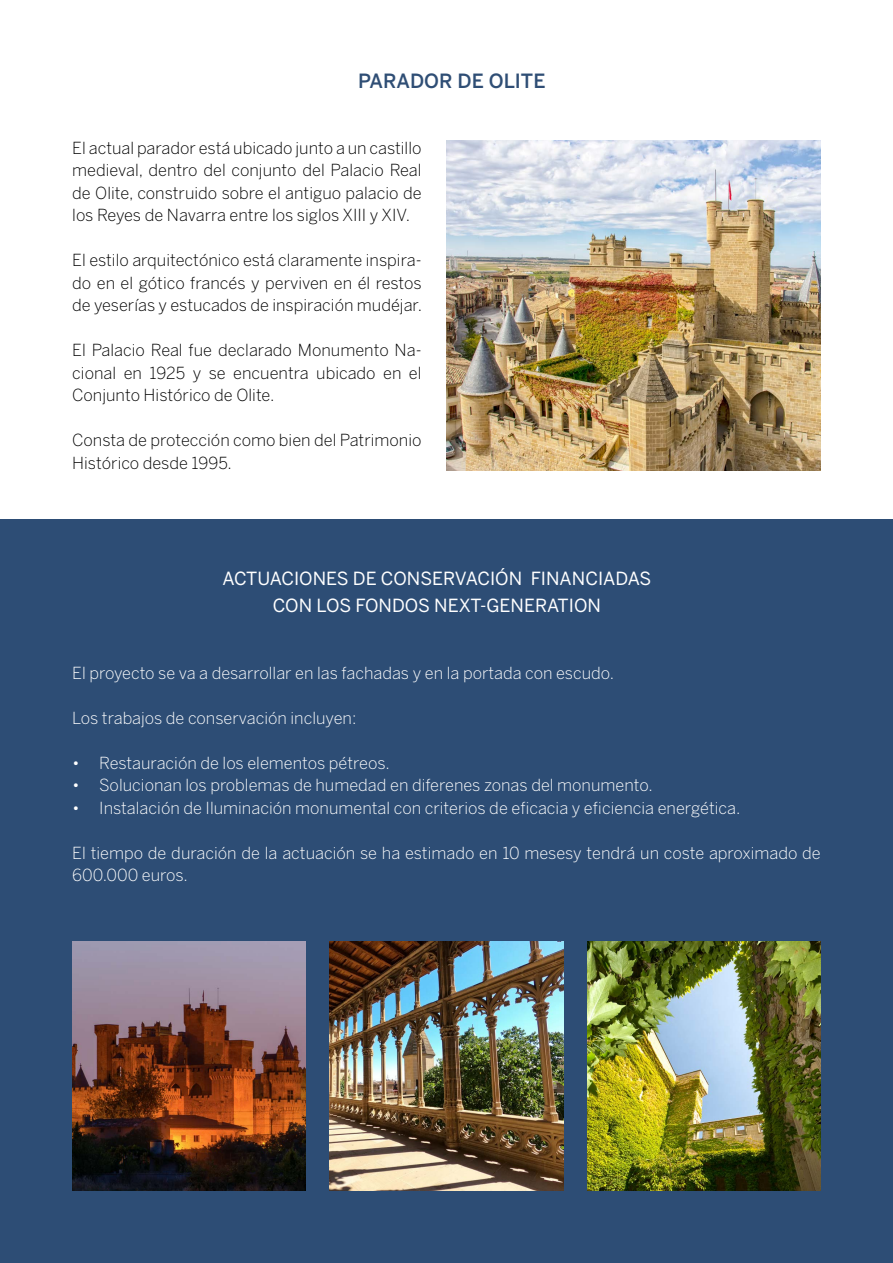
<style>
.page{position:relative;width:893px;height:1263px;background:#fff}
.page>*{position:absolute;margin:0;border:0;box-sizing:border-box;transform-origin:0 0}
.t1{font:500 19.5px "Benton Sans";color:#2f4e75}
.t2{font:18px/27px "Benton Sans";color:#fff;text-align:center}
.t3{font:300 16.5px/22.5px "Benton Sans";color:#000;text-align:justify}
.t4{font:300 16.5px/22.5px "Benton Sans";color:#fff}
</style>
<div class="page">
<div style="left:0;top:520px;width:893px;height:743px;background:#2d4d75"></div>
<img style="left:446px;top:140px;width:375px;height:331px">
<img style="left:72px;top:941px;width:234px;height:250px">
<img style="left:330px;top:941px;width:233px;height:250px">
<img style="left:587px;top:941px;width:234px;height:250px">
<p class="t1" style="left:358px;top:70px;width:189px">PARADOR DE OLITE</p>
<p class="t3" style="left:72px;top:136px;width:351px">El actual parador está ubicado junto a un castillo medieval, dentro del conjunto del Palacio Real de Olite, construido sobre el antiguo palacio de los Reyes de Navarra entre los siglos XIII y XIV.</p>
<p class="t3" style="left:72px;top:249px;width:351px">El estilo arquitectónico está claramente inspira&shy;do en el gótico francés y perviven en él restos de yeserías y estucados de inspiración mudéjar.</p>
<p class="t3" style="left:72px;top:339px;width:351px">El Palacio Real fue declarado Monumento Na&shy;cional en 1925 y se encuentra ubicado en el Conjunto Histórico de Olite.</p>
<p class="t3" style="left:72px;top:429px;width:351px">Consta de protección como bien del Patrimonio<br>Histórico desde 1995.</p>
<p class="t2" style="left:223px;top:564px;width:430px">ACTUACIONES DE CONSERVACIÓN FINANCIADAS<br>CON LOS FONDOS NEXT-GENERATION</p>
<p class="t4" style="left:72px;top:661px;width:543px">El proyecto se va a desarrollar en las fachadas y en la portada con escudo.</p>
<p class="t4" style="left:72px;top:706px;width:286px">Los trabajos de conservación incluyen:</p>
<p class="t4" style="left:72px;top:751px;width:319px">• Restauración de los elementos pétreos.</p>
<p class="t4" style="left:72px;top:774px;width:582px">• Solucionan los problemas de humedad en diferenes zonas del monumento.</p>
<p class="t4" style="left:72px;top:796px;width:670px">• Instalación de Iluminación monumental con criterios de eficacia y eficiencia energética.</p>
<p class="t4" style="left:72px;top:841px;width:750px">El tiempo de duración de la actuación se ha estimado en 10 mesesy tendrá un coste aproximado de<br>600.000 euros.</p>
</div>
